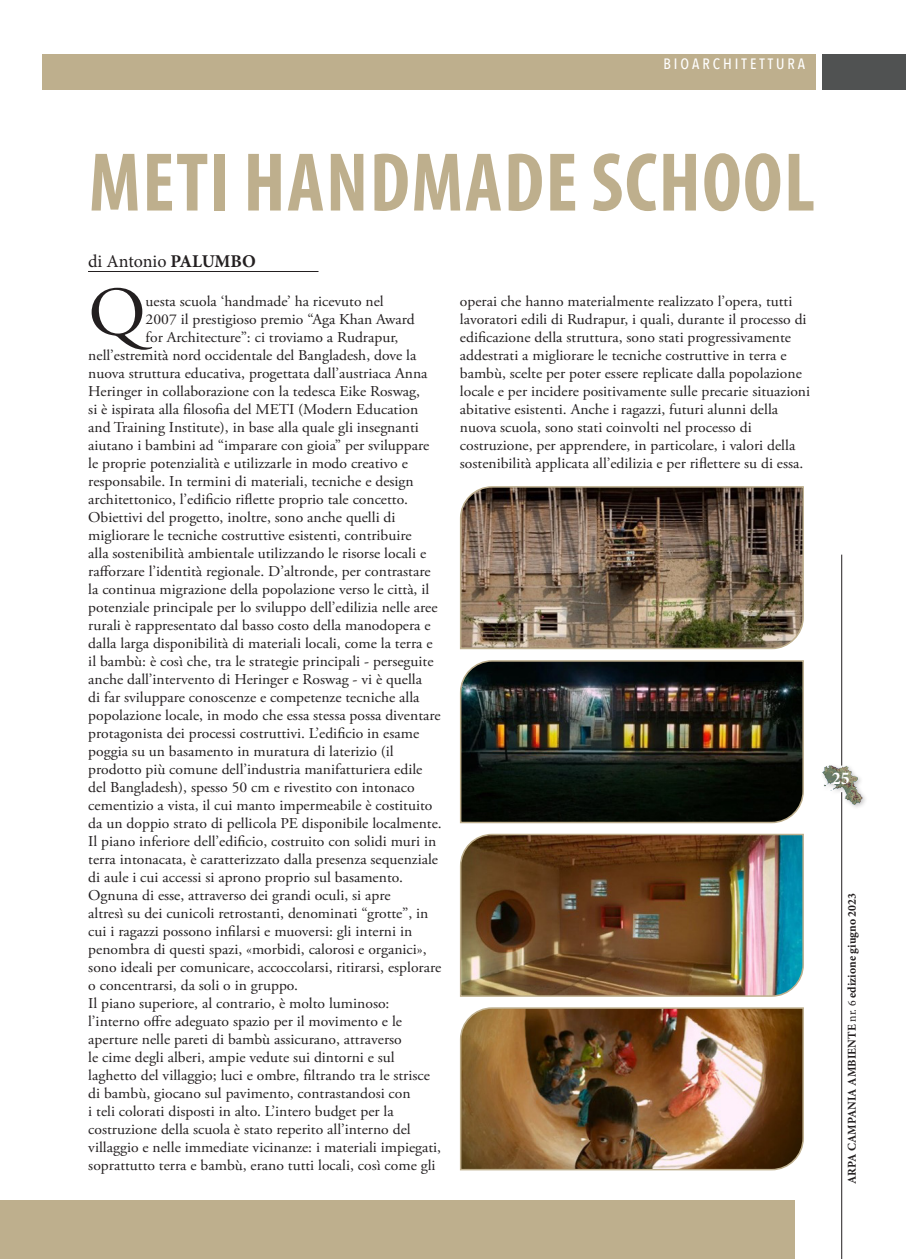
<style>
.page{position:relative;width:906px;height:1259px;background:#fff}
.page>*{position:absolute;margin:0;border:0;box-sizing:border-box;transform-origin:0 0}
.Heading{font:700 condensed 84px "Myriad Pro";letter-spacing:.02em;color:#beaf8d}
.t1{font:69.3px "Adobe Garamond Pro";color:#231f20;scale:1.04 1}
.t2{font:18px "Minion Pro";letter-spacing:-.005em;color:#231f20}
.t3{font:700 18px "Minion Pro";color:#fff}
.t4{font:15px/18px "Adobe Garamond Pro";color:#231f20;scale:1.04 1}
.Header_Master_page{font:500 15px "Avenir Next Condensed";letter-spacing:.2em;color:#fff}
.t5{font:700 12px "Minion Pro";letter-spacing:.005em;color:#231f20}
.s1{font-weight:700}
.s2{font-weight:400}
</style>
<div class="page">
<div style="left:43px;top:54px;width:772px;height:36px;background:#beaf8d"></div>
<div style="left:822px;top:54px;width:84px;height:36px;background:#505252"></div>
<hr style="left:841px;top:792px;width:1px;height:467px;background:#231f20">
<div style="left:820px;top:763px;width:48px;height:48px;background:#231f20;opacity:.27"></div>
<img style="left:820px;top:763px;width:48px;height:43px">
<hr style="left:841px;top:554px;width:1px;height:211px;background:#231f20">
<div style="left:0;top:1200px;width:794px;height:59px;background:#beaf8d"></div>
<hr style="left:88px;top:271px;width:230px;height:1px;background:#231f20">
<img style="left:459px;top:833px;width:345px;height:164px">
<img style="left:459px;top:1007px;width:345px;height:164px">
<img style="left:459px;top:660px;width:345px;height:164px">
<img style="left:459px;top:486px;width:345px;height:164px">
<p class="Header_Master_page" style="left:663px;top:55px;width:143px">BIOARCHITETTURA</p>
<p class="Heading" style="left:89px;top:130px;width:727px">METI HANDMADE SCHOOL</p>
<p class="t2" style="left:88px;top:250px;width:169px">di Antonio <span class="s1">PALUMBO</span></p>
<p class="t1" style="left:88px;top:271px;width:57px">Q</p>
<p class="t4" style="left:146px;top:293px;width:230px">uesta scuola ‘handmade’ ha ricevuto nel</p>
<p class="t4" style="left:146px;top:311px;width:260px">2007 il prestigioso premio “Aga Khan Award</p>
<p class="t4" style="left:146px;top:329px;width:245px">for Architecture”: ci troviamo a Rudrapur,</p>
<p class="t4" style="left:88px;top:347px;width:317px">nell’estremità nord occidentale del Bangladesh, dove la</p>
<p class="t4" style="left:88px;top:365px;width:328px">nuova struttura educativa, progettata dall’austriaca Anna</p>
<p class="t4" style="left:88px;top:383px;width:320px">Heringer in collaborazione con la tedesca Eike Roswag,</p>
<p class="t4" style="left:88px;top:401px;width:319px">si è ispirata alla filosofia del METI (Modern Education</p>
<p class="t4" style="left:88px;top:419px;width:319px">and Training Institute), in base alla quale gli insegnanti</p>
<p class="t4" style="left:88px;top:437px;width:329px">aiutano i bambini ad “imparare con gioia” per sviluppare</p>
<p class="t4" style="left:88px;top:455px;width:309px">le proprie potenzialità e utilizzarle in modo creativo e</p>
<p class="t4" style="left:88px;top:473px;width:314px">responsabile. In termini di materiali, tecniche e design</p>
<p class="t4" style="left:88px;top:491px;width:309px">architettonico, l’edificio riflette proprio tale concetto.</p>
<p class="t4" style="left:88px;top:509px;width:297px">Obiettivi del progetto, inoltre, sono anche quelli di</p>
<p class="t4" style="left:88px;top:527px;width:312px">migliorare le tecniche costruttive esistenti, contribuire</p>
<p class="t4" style="left:88px;top:545px;width:326px">alla sostenibilità ambientale utilizzando le risorse locali e</p>
<p class="t4" style="left:88px;top:563px;width:331px">rafforzare l’identità regionale. D’altronde, per contrastare</p>
<p class="t4" style="left:88px;top:581px;width:329px">la continua migrazione della popolazione verso le città, il</p>
<p class="t4" style="left:88px;top:599px;width:337px">potenziale principale per lo sviluppo dell’edilizia nelle aree</p>
<p class="t4" style="left:88px;top:617px;width:331px">rurali è rappresentato dal basso costo della manodopera e</p>
<p class="t4" style="left:88px;top:635px;width:332px">dalla larga disponibilità di materiali locali, come la terra e</p>
<p class="t4" style="left:88px;top:653px;width:333px">il bambù: è così che, tra le strategie principali - perseguite</p>
<p class="t4" style="left:88px;top:671px;width:322px">anche dall’intervento di Heringer e Roswag - vi è quella</p>
<p class="t4" style="left:88px;top:689px;width:320px">di far sviluppare conoscenze e competenze tecniche alla</p>
<p class="t4" style="left:88px;top:707px;width:340px">popolazione locale, in modo che essa stessa possa diventare</p>
<p class="t4" style="left:88px;top:725px;width:320px">protagonista dei processi costruttivi. L’edificio in esame</p>
<p class="t4" style="left:88px;top:743px;width:295px">poggia su un basamento in muratura di laterizio (il</p>
<p class="t4" style="left:88px;top:761px;width:323px">prodotto più comune dell’industria manifatturiera edile</p>
<p class="t4" style="left:88px;top:779px;width:315px">del Bangladesh), spesso 50 cm e rivestito con intonaco</p>
<p class="t4" style="left:88px;top:797px;width:332px">cementizio a vista, il cui manto impermeabile è costituito</p>
<p class="t4" style="left:88px;top:815px;width:341px">da un doppio strato di pellicola PE disponibile localmente.</p>
<p class="t4" style="left:88px;top:833px;width:341px">Il piano inferiore dell’edificio, costruito con solidi muri in terra intonacata, è caratterizzato dalla presenza sequenziale di aule i cui accessi si aprono proprio sul basamento.<br>Ognuna di esse, attraverso dei grandi oculi, si apre<br>altresì su dei cunicoli retrostanti, denominati “grotte”, in cui i ragazzi possono infilarsi e muoversi: gli interni in penombra di questi spazi, «morbidi, calorosi e organici», sono ideali per comunicare, accoccolarsi, ritirarsi, esplorare o concentrarsi, da soli o in gruppo.<br>Il piano superiore, al contrario, è molto luminoso: l’interno offre adeguato spazio per il movimento e le aperture nelle pareti di bambù assicurano, attraverso<br>le cime degli alberi, ampie vedute sui dintorni e sul laghetto del villaggio; luci e ombre, filtrando tra le strisce di bambù, giocano sul pavimento, contrastandosi con<br>i teli colorati disposti in alto. L’intero budget per la costruzione della scuola è stato reperito all’interno del villaggio e nelle immediate vicinanze: i materiali impiegati, soprattutto terra e bambù, erano tutti locali, così come gli</p>
<p class="t4" style="left:460px;top:293px;width:338px">operai che hanno materialmente realizzato l’opera, tutti lavoratori edili di Rudrapur, i quali, durante il processo di edificazione della struttura, sono stati progressivamente addestrati a migliorare le tecniche costruttive in terra e bambù, scelte per poter essere replicate dalla popolazione locale e per incidere positivamente sulle precarie situazioni abitative esistenti. Anche i ragazzi, futuri alunni della nuova scuola, sono stati coinvolti nel processo di costruzione, per apprendere, in particolare, i valori della sostenibilità applicata all’edilizia e per riflettere su di essa.</p>
<p class="t3" style="left:831px;top:765px;width:19px">25</p>
<p class="t5" style="left:843px;top:1184px;width:293px;rotate:-90deg">ARPA CAMPANIA AMBIENTE <span class="s2">nr. 6</span> edizione giugno 2023</p>
</div>
